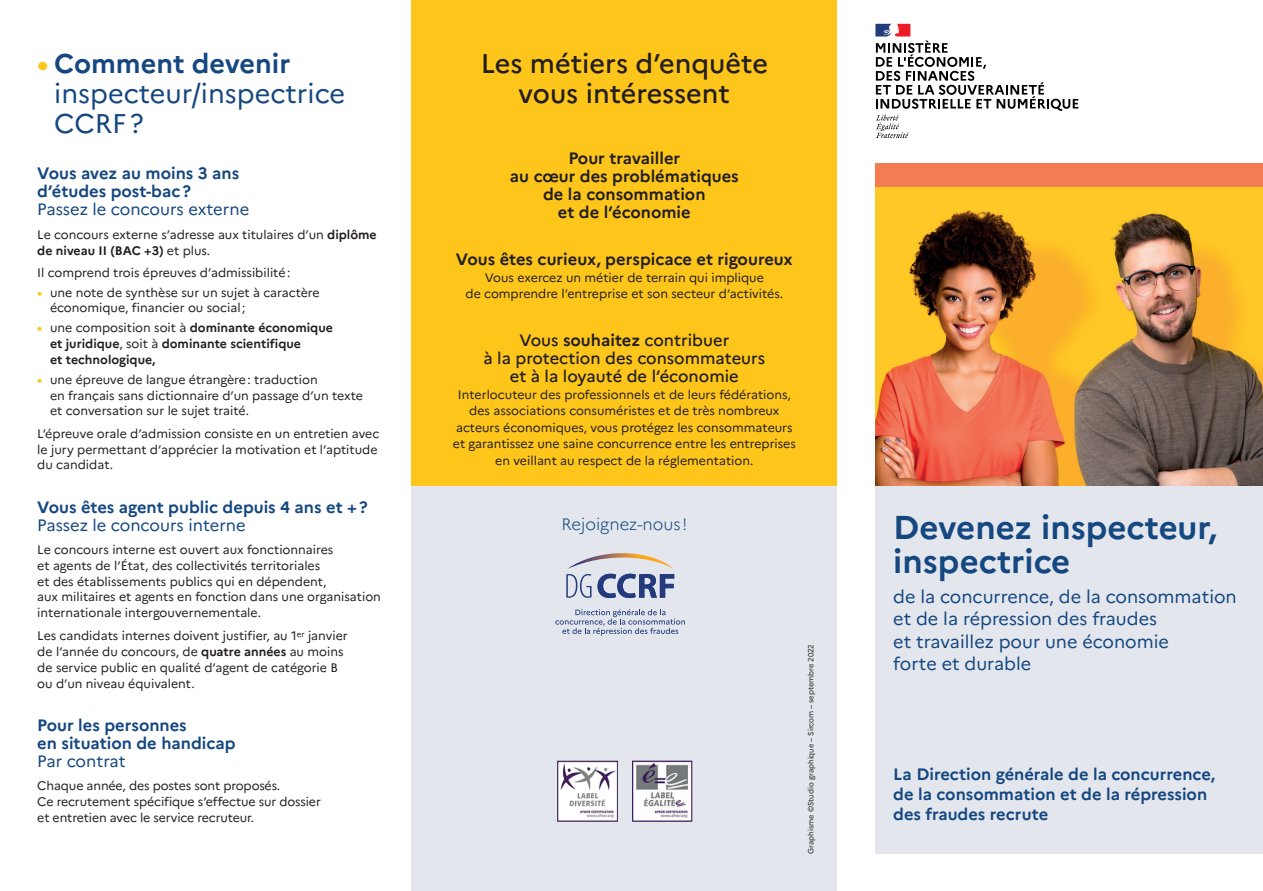
<style>
.page{position:relative;width:1263px;height:891px;background:#fff}
.page>*{position:absolute;margin:0;border:0;box-sizing:border-box;transform-origin:0 0}
.t1{font:700 33px/33.8px "Marianne";color:#154780}
.t2{font:27px/30px "Marianne";color:#154780}
.t3{font:500 27px/30px "Marianne";color:#231f20;text-align:center}
.t4{font:18px/22.5px "Marianne";color:#154780}
.t5{font:700 16.5px/18px "Marianne";color:#154780}
.t6{font:700 16.5px/18px "Marianne";color:#231f20;text-align:center}
.t7{font:500 16.5px/18px "Marianne";color:#231f20;text-align:center}
.t8{font:16.5px "Marianne";color:#154780}
.t9{font:300 16.5px "Marianne";color:#154780}
.t10{font:12.3px/15.8px "Marianne";color:#231f20}
.t11{font:700 12.3px/15.8px "Marianne";color:#231f20}
.t12{font:7.5px "Marianne";color:#231f20}
.s1{font-weight:700;color:#fec51b}
.s2{font-weight:700}
.s3{color:#fec51b}
.s4{font-weight:400}
</style>
<div class="page">
<div style="left:411px;top:481px;width:426px;height:410px;background:#e3e7ed"></div>
<div style="left:411px;top:0;width:426px;height:486px;background:#fec51b"></div>
<div style="left:875px;top:394px;width:387px;height:460px;background:#e3e7ed"></div>
<svg style="left:875px;top:24px;width:203px;height:114px"></svg>
<img style="left:557px;top:761px;width:60px;height:60px">
<img style="left:632px;top:761px;width:60px;height:60px">
<svg style="left:566px;top:553px;width:108px;height:45px"></svg>
<svg style="left:555px;top:609px;width:130px;height:27px"></svg>
<div style="left:875px;top:163px;width:387px;height:24px;background:#f47c53"></div>
<img style="left:875px;top:187px;width:387px;height:299px">
<h2 class="t2" style="left:54px;top:46px;width:292px;text-indent:-17px"><span class="s1">•</span> <span class="s2">Comment devenir </span>inspecteur/inspectrice<br>CCRF?</h2>
<h3 class="t5" style="left:37px;top:163px;width:203px">Vous avez au moins 3 ans d’études post-bac?</h3>
<h3 class="t8" style="left:37px;top:196px;width:213px">Passez le concours externe</h3>
<p class="t10" style="left:37px;top:226px;width:341px">Le concours externe s’adresse aux titulaires d’un <span class="s2">diplôme de niveau II (BAC +3)</span> et plus.</p>
<p class="t10" style="left:37px;top:263px;width:255px">Il comprend trois épreuves d’admissibilité:</p>
<p class="t10" style="left:50px;top:283px;width:271px;text-indent:-13px"><span class="s1">•</span> une note de synthèse sur un sujet à caractère économique, financier ou social;</p>
<p class="t11" style="left:50px;top:319px;width:284px;text-indent:-13px"><span class="s3">•</span> <span class="s4">une composition soit à</span> dominante économique et juridique<span class="s4">, soit à</span> dominante scientifique<br>et technologique,</p>
<p class="t10" style="left:50px;top:371px;width:314px;text-indent:-13px"><span class="s1">•</span> une épreuve de langue étrangère: traduction<br>en français sans dictionnaire d’un passage d’un texte et conversation sur le sujet traité.</p>
<p class="t10" style="left:37px;top:425px;width:343px">L’épreuve orale d’admission consiste en un entretien avec le jury permettant d’apprécier la motivation et l’aptitude du candidat.</p>
<h3 class="t5" style="left:37px;top:497px;width:332px">Vous êtes agent public depuis 4 ans et +?</h3>
<h3 class="t8" style="left:37px;top:512px;width:210px">Passez le concours interne</h3>
<p class="t10" style="left:37px;top:541px;width:345px">Le concours interne est ouvert aux fonctionnaires<br>et agents de l’État, des collectivités territoriales<br>et des établissements publics qui en dépendent,<br>aux militaires et agents en fonction dans une organisation internationale intergouvernementale.</p>
<p class="t10" style="left:37px;top:627px;width:312px">Les candidats internes doivent justifier, au 1<sup>er</sup> janvier de l’année du concours, de <span class="s2">quatre années</span> au moins de service public en qualité d’agent de catégorie B ou d’un niveau équivalent.</p>
<h3 class="t5" style="left:37px;top:715px;width:200px">Pour les personnes<br>en situation de handicap</h3>
<h3 class="t8" style="left:37px;top:748px;width:90px">Par contrat</h3>
<p class="t10" style="left:37px;top:777px;width:285px">Chaque année, des postes sont proposés.<br>Ce recrutement spécifique s’effectue sur dossier et entretien avec le service recruteur.</p>
<h2 class="t3" style="left:480px;top:46px;width:289px">Les métiers d’enquête vous intéressent</h2>
<h3 class="t6" style="left:510px;top:148px;width:230px">Pour travailler<br>au cœur des problématiques de la consommation<br>et de l’économie</h3>
<h3 class="t6" style="left:456px;top:249px;width:338px">Vous êtes curieux, perspicace et rigoureux</h3>
<p class="t10" style="left:465px;top:268px;width:319px;line-height:16.5px;text-align:center">Vous exercez un métier de terrain qui implique<br>de comprendre l’entreprise et son secteur d’activités.</p>
<h3 class="t7" style="left:483px;top:330px;width:283px">Vous <span class="s2">souhaitez</span> contribuer<br>à la protection des consommateurs et à la loyauté de l’économie</h3>
<p class="t10" style="left:453px;top:385px;width:344px;line-height:16.5px;text-align:center">Interlocuteur des professionnels et de leurs fédérations, des associations consuméristes et de très nombreux acteurs économiques, vous protégez les consommateurs et garantissez une saine concurrence entre les entreprises en veillant au respect de la réglementation.</p>
<h3 class="t9" style="left:561px;top:511px;width:127px">Rejoignez-nous !</h3>
<h1 class="t1" style="left:893px;top:508px;width:325px">Devenez inspecteur, inspectrice</h1>
<h3 class="t4" style="left:893px;top:584px;width:345px">de la concurrence, de la consommation et de la répression des fraudes<br>et travaillez pour une économie<br>forte et durable</h3>
<p class="t12" style="left:805px;top:854px;width:211px;rotate:-90deg">Graphisme ©Studio graphique – Sircom – septembre 2022</p>
<h3 class="t5" style="left:893px;top:763px;width:323px;line-height:19.8px">La Direction générale de la concurrence, de la consommation et de la répression des fraudes recrute</h3>
</div>
